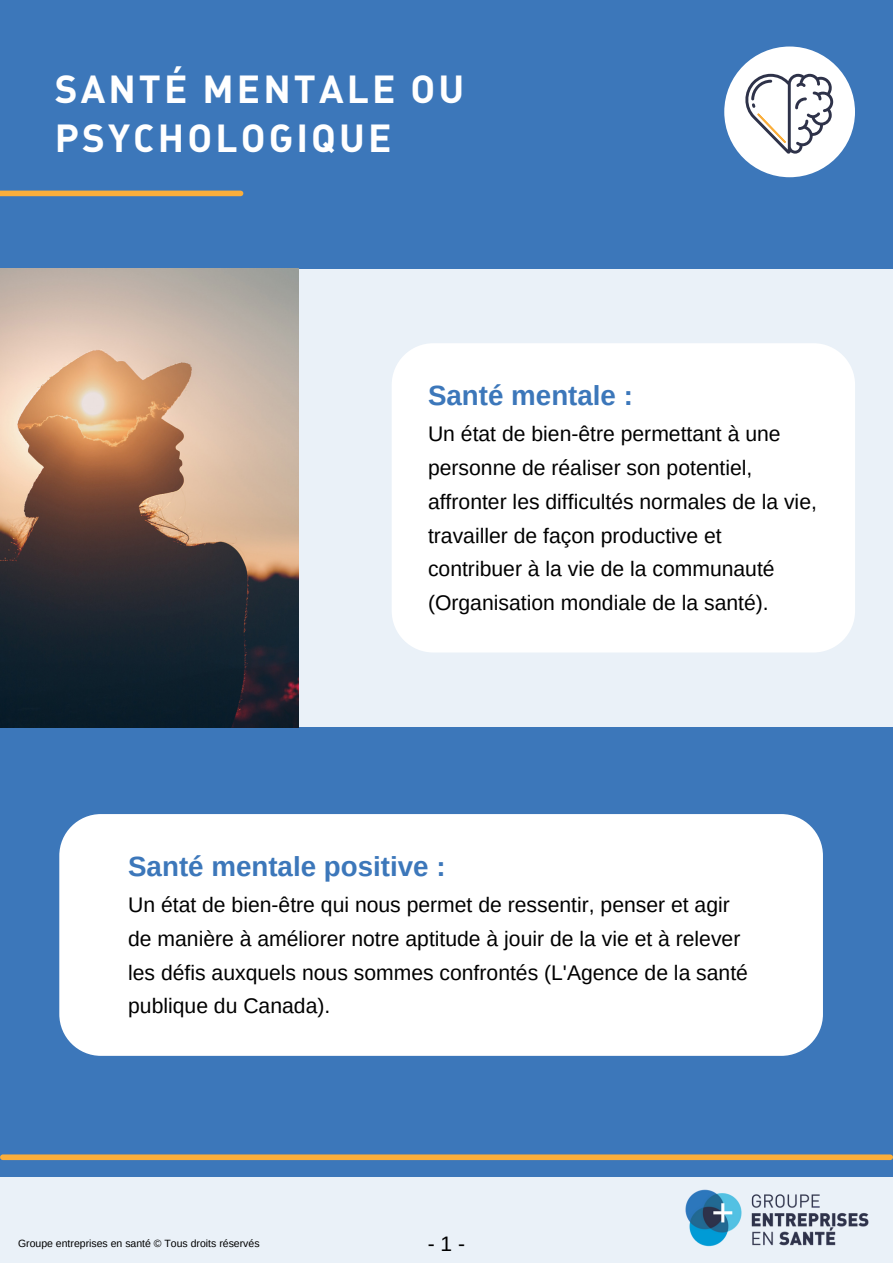
<style>
.page{position:relative;width:893px;height:1264px;background:#fff}
.page>*{position:absolute;margin:0;border:0;box-sizing:border-box;transform-origin:0 0}
.t1{font:38.55px/49.5px "DIN Bold Alternate";letter-spacing:.08em;color:#fff}
.t2{font:700 27.75px "Arimo";color:#3c77ba}
.t3{font:21.15px/33.8px "Arimo";color:#000}
.t4{font:21px "Arimo";color:#000}
.t5{font:10.5px "Arimo";color:#000}
</style>
<div class="page">
<div style="left:0;top:0;width:892px;height:1262px;background:#3c77ba"></div>
<div style="left:0;top:269px;width:892px;height:457px;background:#eaf1f8"></div>
<img style="left:0;top:269px;width:298px;height:458px">
<div style="left:0;top:190px;width:240px;height:6px;background:#faae3b"></div>
<div style="left:391px;top:343px;width:464px;height:309px;background:#fff;border-radius:42px"></div>
<div style="left:59px;top:814px;width:763px;height:241px;background:#fff;border-radius:42px"></div>
<div style="left:0;top:1177px;width:892px;height:85px;background:#eaf1f8"></div>
<img style="left:685px;top:1189px;width:184px;height:58px">
<div style="left:724px;top:47px;width:130px;height:130px;background:#fff;border-radius:50%"></div>
<svg style="left:745px;top:74px;width:88px;height:80px"></svg>
<div style="left:3px;top:1154px;width:887px;height:6px;background:#faae3b"></div>
<h1 class="t1" style="left:55px;top:63px;width:411px">SANTÉ MENTALE OU<br>PSYCHOLOGIQUE</h1>
<h2 class="t2" style="left:428px;top:380px;width:206px">Santé mentale :</h2>
<p class="t3" style="left:428px;top:417px;width:390px">Un état de bien-être permettant à une personne de réaliser son potentiel, affronter les difficultés normales de la vie, travailler de façon productive et contribuer à la vie de la communauté (Organisation mondiale de la santé).</p>
<h2 class="t2" style="left:128px;top:851px;width:319px">Santé mentale positive :</h2>
<p class="t3" style="left:128px;top:888px;width:621px">Un état de bien-être qui nous permet de ressentir, penser et agir de manière à améliorer notre aptitude à jouir de la vie et à relever les défis auxquels nous sommes confrontés (L'Agence de la santé publique du Canada).</p>
<p class="t5" style="left:18px;top:1237px;width:243px">Groupe entreprises en santé © Tous droits réservés</p>
<p class="t4" style="left:427px;top:1231px;width:39px">-1-</p>
</div>
